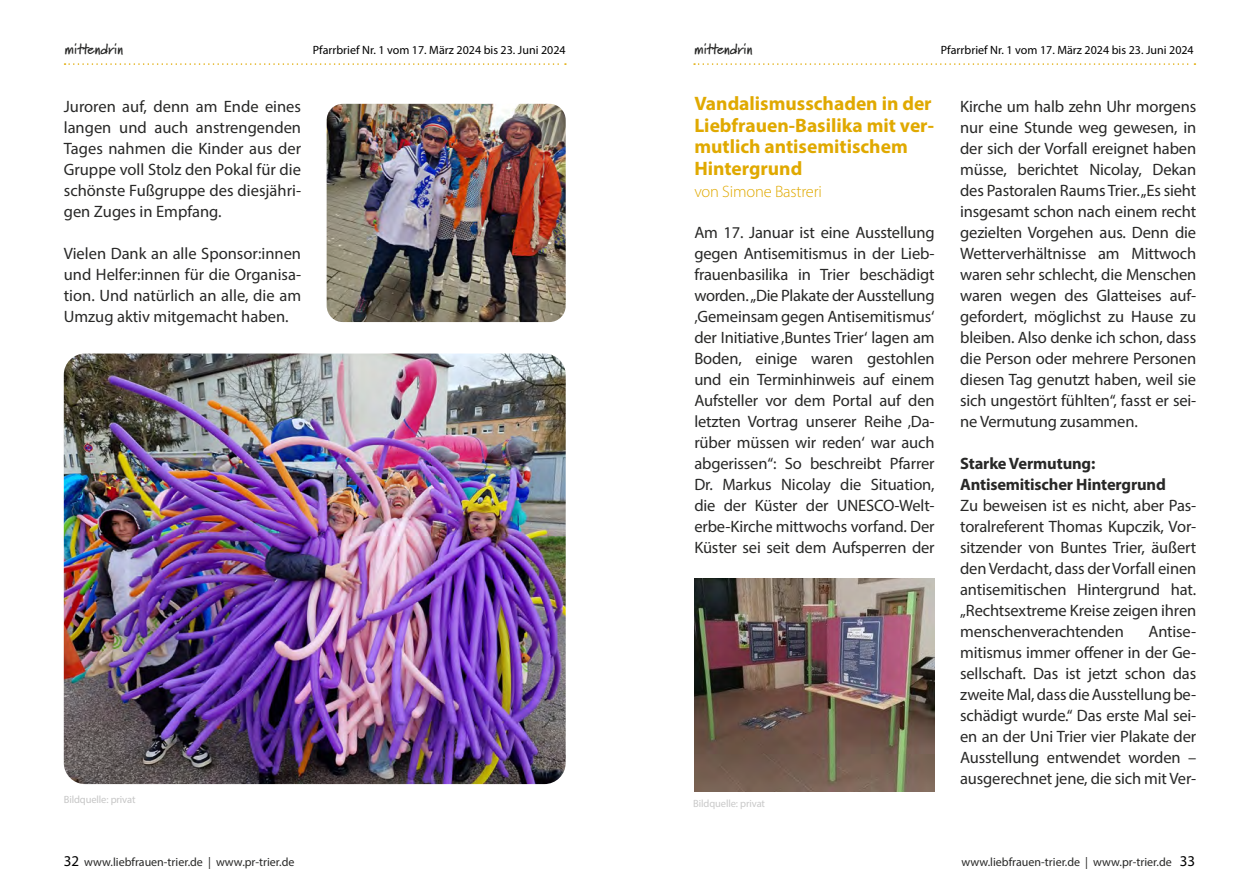
<style>
.page{position:relative;width:1259px;height:893px;background:#fff}
.page>*{position:absolute;margin:0;border:0;box-sizing:border-box;transform-origin:0 0}
.t1{font:700 19.5px/21.8px "Myriad Pro";color:#e0a900}
.t2{font:16.5px/21px "Myriad Pro";letter-spacing:-.01em;color:#282827;text-align:justify}
.t3{font:700 16.5px/21px "Myriad Pro";letter-spacing:-.01em;color:#282827}
.t4{font:300 16.5px "Myriad Pro";letter-spacing:-.01em;color:#e0a900}
.t5{font:700 15px "Marydale";letter-spacing:-.01em;color:#282827}
.t6{font:12px "Myriad Pro";color:#000}
.t7{font:12px "Myriad Pro";color:#282827}
.t8{font:10.5px "Myriad Pro";letter-spacing:-.01em;color:#c6c6c6}
.t9{font:10.5px "Myriad Pro";letter-spacing:-.01em;color:#c9c9c9}
.s1{font-size:15px;color:#000}
</style>
<div class="page">
<svg style="left:65px;top:63px;width:501px;height:2px"></svg>
<svg style="left:694px;top:63px;width:501px;height:2px"></svg>
<img style="left:64px;top:354px;width:502px;height:430px">
<img style="left:327px;top:104px;width:239px;height:218px">
<img style="left:694px;top:578px;width:240px;height:213px">
<p class="t5" style="left:65px;top:40px;width:60px">mittendrin</p>
<p class="t6" style="left:313px;top:42px;width:254px">Pfarrbrief Nr. 1 vom 17. März 2024 bis 23. Juni 2024</p>
<p class="t5" style="left:694px;top:40px;width:60px">mittendrin</p>
<p class="t6" style="left:941px;top:42px;width:254px">Pfarrbrief Nr. 1 vom 17. März 2024 bis 23. Juni 2024</p>
<p class="t2" style="left:64px;top:96px;width:239px">Juroren auf, denn am Ende eines langen und auch anstrengenden Tages nahmen die Kinder aus der Gruppe voll Stolz den Pokal für die schönste Fußgruppe des diesjähri&shy;gen Zuges in Empfang.</p>
<p class="t2" style="left:64px;top:243px;width:239px">Vielen Dank an alle Sponsor:innen und Helfer:innen für die Organisa&shy;tion. Und natürlich an alle, die am Umzug aktiv mitgemacht haben.</p>
<p class="t1" style="left:694px;top:92px;width:241px">Vandalismusschaden in der<br>Liebfrauen-Basilika mit ver&shy;mutlich antisemitischem<br>Hintergrund</p>
<p class="t4" style="left:694px;top:181px;width:129px">von Simone Bastreri</p>
<p class="t2" style="left:694px;top:222px;width:242px">Am 17. Januar ist eine Ausstellung gegen Antisemitismus in der Lieb&shy;frauenbasilika in Trier beschädigt worden. „Die Plakate der Ausstellung ‚Gemeinsam gegen Antisemitismus‘ der Initiative ‚Buntes Trier‘ lagen am Boden, einige waren gestohlen und ein Terminhinweis auf einem Aufsteller vor dem Portal auf den letzten Vortrag unserer Reihe ‚Da&shy;rüber müssen wir reden‘ war auch abgerissen“: So beschreibt Pfarrer Dr. Markus Nicolay die Situation, die der Küster der UNESCO-Welt&shy;erbe-Kirche mittwochs vorfand. Der Küster sei seit dem Aufsperren der</p>
<p class="t2" style="left:960px;top:96px;width:238px">Kirche um halb zehn Uhr morgens nur eine Stunde weg gewesen, in der sich der Vorfall ereignet haben müsse, berichtet Nicolay, Dekan des Pastoralen Raums Trier. „Es sieht insgesamt schon nach einem recht gezielten Vorgehen aus. Denn die Wetterverhältnisse am Mittwoch waren sehr schlecht, die Menschen waren wegen des Glatteises auf&shy;gefordert, möglichst zu Hause zu bleiben. Also denke ich schon, dass die Person oder mehrere Personen diesen Tag genutzt haben, weil sie sich ungestört fühlten“, fasst er sei&shy;ne Vermutung zusammen.</p>
<p class="t3" style="left:960px;top:452px;width:207px">Starke Vermutung:<br>Antisemitischer Hintergrund</p>
<p class="t2" style="left:960px;top:495px;width:238px">Zu beweisen ist es nicht, aber Pas&shy;toralreferent Thomas Kupczik, Vor&shy;sitzender von Buntes Trier, äußert den Verdacht, dass der Vorfall einen antisemitischen Hintergrund hat. „Rechtsextreme Kreise zeigen ihren menschenverachtenden</p>
<p class="t2" style="left:960px;top:621px;width:238px;text-indent:188px">Antise&shy;mitismus immer offener in der Ge&shy;sellschaft. Das ist jetzt schon das zweite Mal, dass die Ausstellung be&shy;schädigt wurde.“ Das erste Mal sei&shy;en an der Uni Trier vier Plakate der Ausstellung entwendet worden – ausgerechnet jene, die sich mit Ver-</p>
<p class="t8" style="left:64px;top:793px;width:73px">Bildquelle: privat</p>
<p class="t9" style="left:693px;top:797px;width:73px">Bildquelle: privat</p>
<p class="t7" style="left:64px;top:854px;width:232px"><span class="s1">32</span> www.liebfrauen-trier.de | www.pr-trier.de</p>
<p class="t7" style="left:961px;top:854px;width:235px">www.liebfrauen-trier.de | www.pr-trier.de <span class="s1">33</span></p>
</div>
